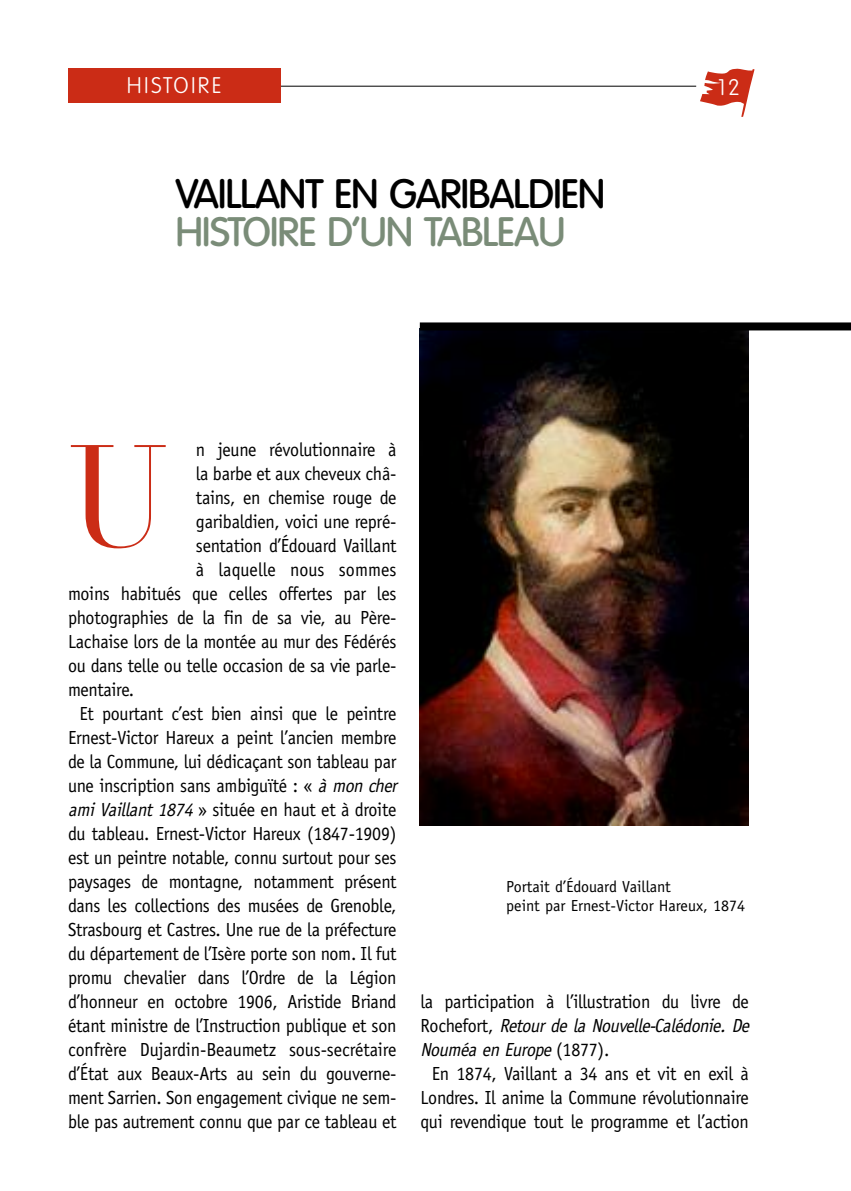
<style>
.page{position:relative;width:851px;height:1191px;background:#fff}
.page>*{position:absolute;margin:0;border:0;box-sizing:border-box;transform-origin:0 0}
.t1{font:142.2px "Didot";color:#cb2c16;scale:.93 1}
.t2{font:500 40px "Volkswagen";letter-spacing:-.03em;color:#000}
.t3{font:500 40px "Volkswagen";letter-spacing:-.03em;color:#7a8c78}
.t4{font:300 22px "Volkswagen";letter-spacing:.105em;color:#fff}
.t5{font:19px "Officina Sans";letter-spacing:-.015em;color:#000;scale:.95 1}
.t6{font:italic 19px "Officina Sans";letter-spacing:-.035em;color:#000;scale:.95 1}
.t7{font:19px "Officina Sans";letter-spacing:.005em;color:#000;scale:.95 1}
.t8{font:16px/19.2px "Officina Sans";color:#000}
.s1{font-style:italic}
.s2{font-style:normal}
</style>
<div class="page">
<hr style="left:68px;top:86px;width:628px;height:1px;background:#000">
<div style="left:68px;top:68px;width:212px;height:34px;background:#cb2c16"></div>
<svg style="left:700px;top:68px;width:54px;height:49px"></svg>
<img style="left:420px;top:330px;width:328px;height:495px">
<div style="left:420px;top:322px;width:430px;height:8px;background:#000"></div>
<p class="t4" style="left:127px;top:72px;width:96px">HISTOIRE</p>
<p class="t4" style="left:716px;top:75px;width:25px">12</p>
<h2 class="t2" style="left:175px;top:171px;width:431px">VAILLANT EN GARIBALDIEN</h2>
<h2 class="t3" style="left:175px;top:209px;width:391px">HISTOIRE D’UN TABLEAU</h2>
<h1 class="t1" style="left:68px;top:412px;width:109px">U</h1>
<p class="t5" style="left:196px;top:442px;width:212px">n jeune révolutionnaire à</p>
<p class="t5" style="left:196px;top:466px;width:212px">la barbe et aux cheveux châ-</p>
<p class="t5" style="left:196px;top:490px;width:212px">tains, en chemise rouge de</p>
<p class="t5" style="left:196px;top:514px;width:212px">garibaldien, voici une repré-</p>
<p class="t5" style="left:196px;top:538px;width:212px">sentation d’Édouard Vaillant</p>
<p class="t7" style="left:196px;top:562px;width:212px">à laquelle nous sommes</p>
<p class="t5" style="left:68px;top:586px;width:347px">moins habitués que celles offertes par les</p>
<p class="t5" style="left:68px;top:610px;width:347px">photographies de la fin de sa vie, au Père-</p>
<p class="t5" style="left:68px;top:634px;width:347px">Lachaise lors de la montée au mur des Fédérés</p>
<p class="t5" style="left:68px;top:658px;width:347px">ou dans telle ou telle occasion de sa vie parle-</p>
<p class="t5" style="left:68px;top:682px;width:71px">mentaire.</p>
<p class="t5" style="left:79px;top:706px;width:335px">Et pourtant c’est bien ainsi que le peintre</p>
<p class="t5" style="left:68px;top:730px;width:347px">Ernest-Victor Hareux a peint l’ancien membre</p>
<p class="t5" style="left:68px;top:754px;width:347px">de la Commune, lui dédicaçant son tableau par</p>
<p class="t5" style="left:68px;top:778px;width:351px">une inscription sans ambiguïté : « <span class="s1">à moncher</span></p>
<p class="t5" style="left:68px;top:802px;width:347px"><span class="s1">amiVaillant1874</span> » située en haut et à droite</p>
<p class="t5" style="left:68px;top:826px;width:347px">du tableau. Ernest-Victor Hareux (1847-1909)</p>
<p class="t5" style="left:68px;top:850px;width:347px">est un peintre notable, connu surtout pour ses</p>
<p class="t5" style="left:68px;top:874px;width:347px">paysages de montagne, notamment présent</p>
<p class="t5" style="left:68px;top:898px;width:347px">dans les collections des musées de Grenoble,</p>
<p class="t5" style="left:68px;top:922px;width:347px">Strasbourg et Castres. Une rue de la préfecture</p>
<p class="t5" style="left:68px;top:946px;width:347px">du département de l’Isère porte son nom. Il fut</p>
<p class="t5" style="left:68px;top:970px;width:347px">promu chevalier dans l’Ordre de la Légion</p>
<p class="t5" style="left:68px;top:994px;width:347px">d’honneur en octobre 1906, Aristide Briand</p>
<p class="t5" style="left:68px;top:1018px;width:347px">étant ministre de l’Instruction publique et son</p>
<p class="t5" style="left:68px;top:1042px;width:347px">confrère Dujardin-Beaumetz sous-secrétaire</p>
<p class="t5" style="left:68px;top:1066px;width:347px">d’État aux Beaux-Arts au sein du gouverne-</p>
<p class="t5" style="left:68px;top:1090px;width:347px">ment Sarrien. Son engagement civique ne sem-</p>
<p class="t5" style="left:68px;top:1114px;width:347px">ble pas autrement connu que par ce tableau et</p>
<p class="t8" style="left:506px;top:878px;width:240px">Portait d’Édouard Vaillant<br>peint par Ernest-Victor Hareux, 1874</p>
<p class="t5" style="left:420px;top:994px;width:347px">la participation à l’illustration du livre de</p>
<p class="t6" style="left:420px;top:1018px;width:351px"><span class="s2">R o c h e fo rt ,</span> Retour de la Nouvelle-Calédonie. De</p>
<p class="t6" style="left:420px;top:1042px;width:200px">Nouméa en Europe <span class="s2">( 1 8 7 7 ) .</span></p>
<p class="t5" style="left:432px;top:1066px;width:335px">En 1874, Vaillant a 34 ans et vit en exil à</p>
<p class="t5" style="left:420px;top:1090px;width:347px">Londres. Il anime la Commune révolutionnaire</p>
<p class="t5" style="left:420px;top:1114px;width:347px">qui revendique tout le programme et l’action</p>
</div>
